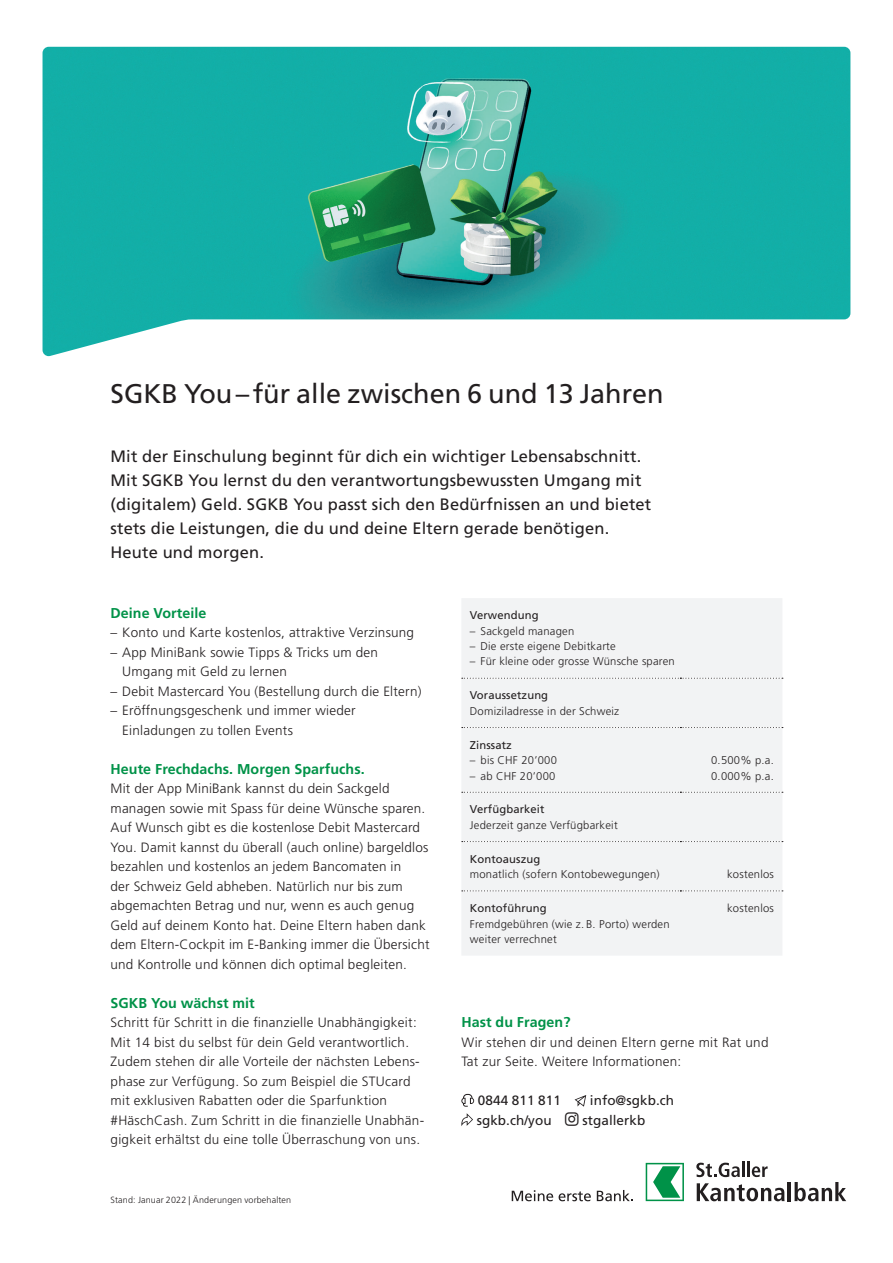
<style>
.page{position:relative;width:893px;height:1263px;background:#fff}
.page>*{position:absolute;margin:0;border:0;box-sizing:border-box;transform-origin:0 0}
.t1{font:27px "Frutiger LT Std";color:#231f20}
.t2{font:16.5px/24px "Frutiger LT Std";letter-spacing:.01em;color:#231f20}
.t3{font:700 14.25px "Frutiger LT Std";letter-spacing:.005em;color:#009248}
.t4{font:300 13.5px/19.5px "Frutiger LT Std";letter-spacing:.015em;color:#231f20}
.t5{font:13.5px "Frutiger LT Std";letter-spacing:.005em;color:#231f20}
.t6{font:300 11.25px/15.5px "Frutiger LT Std";letter-spacing:.02em;color:#231f20}
.t7{font:11.25px "Frutiger LT Std";letter-spacing:.01em;color:#231f20}
.t8{font:300 9px "Frutiger LT Std";letter-spacing:.015em;color:#231f20}
</style>
<div class="page">
<svg style="left:512px;top:1190px;width:41px;height:11px"></svg>
<svg style="left:559px;top:1191px;width:32px;height:10px"></svg>
<svg style="left:597px;top:1190px;width:36px;height:11px"></svg>
<svg style="left:646px;top:1163px;width:38px;height:38px"></svg>
<svg style="left:696px;top:1162px;width:48px;height:15px"></svg>
<hr style="left:747px;top:1162px;width:3px;height:15px;background:#231f20">
<svg style="left:752px;top:1166px;width:16px;height:11px"></svg>
<svg style="left:697px;top:1183px;width:87px;height:18px"></svg>
<hr style="left:788px;top:1182px;width:3px;height:19px;background:#231f20">
<svg style="left:794px;top:1182px;width:52px;height:19px"></svg>
<img style="left:43px;top:47px;width:807px;height:309px">
<div style="left:461px;top:598px;width:321px;height:357px;background:#f2f3f4"></div>
<svg style="left:462px;top:678px;width:321px;height:1px"></svg>
<svg style="left:462px;top:727px;width:321px;height:1px"></svg>
<svg style="left:462px;top:792px;width:321px;height:1px"></svg>
<svg style="left:462px;top:841px;width:321px;height:1px"></svg>
<svg style="left:462px;top:890px;width:321px;height:1px"></svg>
<svg style="left:461px;top:1094px;width:13px;height:13px"></svg>
<svg style="left:461px;top:1113px;width:12px;height:13px"></svg>
<svg style="left:574px;top:1095px;width:12px;height:12px"></svg>
<h1 class="t1" style="left:111px;top:378px;width:555px">SGKB You–für alle zwischen 6 und 13 Jahren</h1>
<p class="t2" style="left:111px;top:444px;width:542px">Mit der Einschulung beginnt für dich ein wichtiger Lebensabschnitt.<br>Mit SGKB You lernst du den verantwortungsbewussten Umgang mit (digitalem) Geld. SGKB You passt sich den Bedürfnissen an und bietet stets die Leistungen, die du und deine Eltern gerade benötigen.<br>Heute und morgen.</p>
<p class="t3" style="left:111px;top:604px;width:97px">Deine Vorteile</p>
<p class="t4" style="left:111px;top:623px;width:305px">– Konto und Karte kostenlos, attraktive Verzinsung</p>
<p class="t4" style="left:122px;top:642px;width:257px;text-indent:-12px">– App MiniBank sowie Tipps &amp; Tricks um den<br>Umgang mit Geld zu lernen</p>
<p class="t4" style="left:111px;top:681px;width:313px">– Debit Mastercard You (Bestellung durch die Eltern)</p>
<p class="t4" style="left:122px;top:701px;width:235px;text-indent:-12px">– Eröffnungsgeschenk und immer wieder<br>Einladungen zu tollen Events</p>
<p class="t3" style="left:111px;top:760px;width:256px">Heute Frechdachs. Morgen Sparfuchs.</p>
<p class="t4" style="left:111px;top:779px;width:320px">Mit der App MiniBank kannst du dein Sackgeld managen sowie mit Spass für deine Wünsche sparen.<br>Auf Wunsch gibt es die kostenlose Debit Mastercard You. Damit kannst du überall (auch online) bargeldlos bezahlen und kostenlos an jedem Bancomaten in<br>der Schweiz Geld abheben. Natürlich nur bis zum abgemachten Betrag und nur, wenn es auch genug Geld auf deinem Konto hat. Deine Eltern haben dank dem Eltern-Cockpit im E-Banking immer die Übersicht und Kontrolle und können dich optimal begleiten.</p>
<p class="t3" style="left:111px;top:994px;width:146px">SGKB You wächst mit</p>
<p class="t4" style="left:111px;top:1013px;width:315px">Schritt für Schritt in die finanzielle Unabhängigkeit:<br>Mit 14 bist du selbst für dein Geld verantwortlich.<br>Zudem stehen dir alle Vorteile der nächsten Lebens&shy;phase zur Verfügung. So zum Beispiel die STUcard mit exklusiven Rabatten oder die Sparfunktion #HäschCash. Zum Schritt in die finanzielle Unabhän&shy;gigkeit erhältst du eine tolle Überraschung von uns.</p>
<p class="t8" style="left:111px;top:1195px;width:182px">Stand: Januar 2022 | Änderungen vorbehalten</p>
<p class="t7" style="left:470px;top:609px;width:70px">Verwendung</p>
<p class="t6" style="left:470px;top:623px;width:106px">– Sackgeld managen</p>
<p class="t6" style="left:470px;top:639px;width:148px">– Die erste eigene Debitkarte</p>
<p class="t6" style="left:470px;top:654px;width:206px">– Für kleine oder grosse Wünsche sparen</p>
<p class="t7" style="left:470px;top:689px;width:80px">Voraussetzung</p>
<p class="t6" style="left:470px;top:703px;width:151px">Domiziladresse in der Schweiz</p>
<p class="t7" style="left:470px;top:738px;width:44px">Zinssatz</p>
<p class="t6" style="left:470px;top:753px;width:89px">– bis CHF 20’000</p>
<p class="t6" style="left:470px;top:768px;width:87px">– ab CHF 20’000</p>
<p class="t6" style="left:711px;top:753px;width:64px">0.500% p.a.<br>0.000% p.a.</p>
<p class="t7" style="left:470px;top:803px;width:76px">Verfügbarkeit</p>
<p class="t6" style="left:470px;top:817px;width:149px">Jederzeit ganze Verfügbarkeit</p>
<p class="t7" style="left:470px;top:852px;width:72px">Kontoauszug</p>
<p class="t6" style="left:470px;top:867px;width:191px">monatlich (sofern Kontobewegungen)</p>
<p class="t6" style="left:727px;top:867px;width:48px">kostenlos</p>
<p class="t7" style="left:470px;top:902px;width:78px">Kontoführung</p>
<p class="t6" style="left:470px;top:916px;width:201px">Fremdgebühren (wie z. B. Porto) werden weiter verrechnet</p>
<p class="t6" style="left:727px;top:901px;width:48px">kostenlos</p>
<p class="t3" style="left:461px;top:1014px;width:111px">Hast du Fragen?</p>
<p class="t4" style="left:461px;top:1032px;width:309px">Wir stehen dir und deinen Eltern gerne mit Rat und<br>Tat zur Seite. Weitere Informationen:</p>
<p class="t5" style="left:478px;top:1092px;width:84px">0844 811 811</p>
<p class="t5" style="left:590px;top:1092px;width:86px">info@sgkb.ch</p>
<p class="t5" style="left:477px;top:1112px;width:76px">sgkb.ch/you</p>
<p class="t5" style="left:582px;top:1112px;width:64px">stgallerkb</p>
</div>
